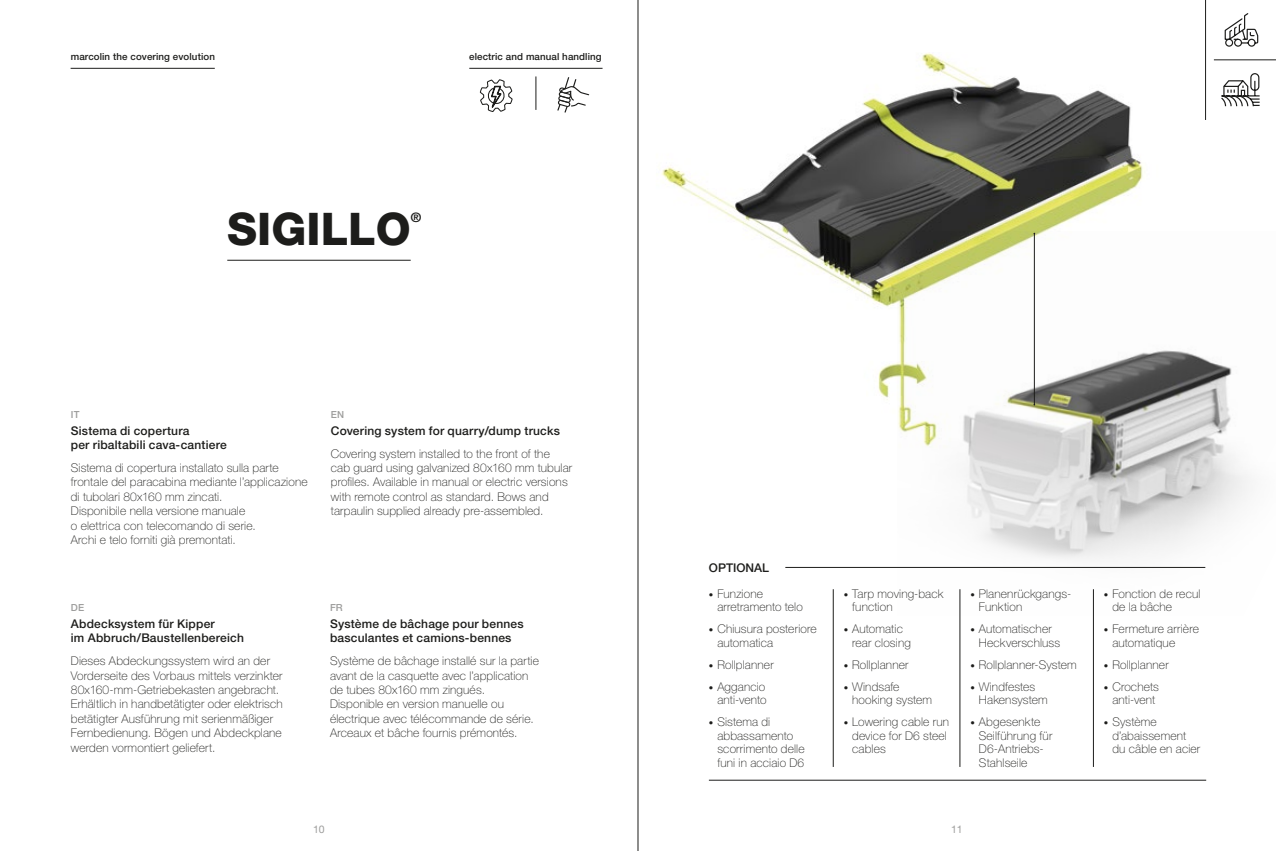
<style>
.page{position:relative;width:1276px;height:851px;background:#fff}
.page>*{position:absolute;margin:0;border:0;box-sizing:border-box;transform-origin:0 0}
.t1{font:800 45px "Helvetica Neue LT Std";color:#1d1d1b}
.t2{font:700 13.05px "Helvetica Neue LT Std";color:#1d1d1b}
.t3{font:100 12px/13.5px "Helvetica Neue LT Std";letter-spacing:.015em;color:#1d1d1b}
.t4{font:500 12px/14.4px "Helvetica Neue LT Std";letter-spacing:.015em;color:#1d1d1b}
.t5{font:10.5px "Helvetica Neue LT Std";color:#9d9d9c}
.t6{font:500 9.75px "Helvetica Neue LT Std";letter-spacing:.01em;color:#1d1d1b}
.t7{font:500 9.75px "Helvetica Neue LT Std";letter-spacing:.02em;color:#9d9d9c}
.s1{font-size:9px}
</style>
<div class="page">
<img style="left:897px;top:354px;width:354px;height:262px">
<img style="left:661px;top:53px;width:530px;height:438px">
<svg style="left:1221px;top:73px;width:39px;height:34px"></svg>
<svg style="left:1224px;top:13px;width:34px;height:34px"></svg>
<hr style="left:1214px;top:60px;width:62px;height:1px;background:#1d1d1b">
<hr style="left:785px;top:567px;width:420px;height:1px;background:#1d1d1b">
<hr style="left:709px;top:779px;width:497px;height:1px;background:#1d1d1b">
<hr style="left:1205px;top:0;width:1px;height:120px;background:#1d1d1b">
<hr style="left:833px;top:589px;width:1px;height:177px;background:#1d1d1b">
<hr style="left:959px;top:589px;width:1px;height:177px;background:#1d1d1b">
<hr style="left:1093px;top:589px;width:1px;height:177px;background:#1d1d1b">
<hr style="left:469px;top:68px;width:133px;height:1px;background:#1d1d1b">
<hr style="left:535px;top:76px;width:1px;height:34px;background:#1d1d1b">
<svg style="left:557px;top:77px;width:32px;height:36px"></svg>
<svg style="left:479px;top:67px;width:34px;height:45px"></svg>
<hr style="left:71px;top:68px;width:144px;height:1px;background:#1d1d1b">
<hr style="left:227px;top:260px;width:184px;height:1px;background:#1d1d1b">
<hr style="left:1034px;top:233px;width:1px;height:171px;background:#1d1d1b">
<hr style="left:638px;top:0;width:1px;height:850px;background:#1d1d1b">
<p class="t6" style="left:71px;top:51px;width:146px">marcolin the covering evolution</p>
<p class="t6" style="left:469px;top:51px;width:134px">electric and manual handling</p>
<h1 class="t1" style="left:227px;top:202px;width:185px">SIGILLO</h1>
<p class="t2" style="left:411px;top:210px;width:12px">®</p>
<p class="t7" style="left:71px;top:409px;width:10px">IT</p>
<p class="t4" style="left:71px;top:423px;width:157px">Sistema di copertura<br>per ribaltabili cava-cantiere</p>
<p class="t3" style="left:71px;top:460px;width:238px;line-height:14.4px">Sistema di copertura installato sulla parte frontale del paracabina mediante l’applicazione di tubolari 80x160 mm zincati.<br>Disponibile nella versione manuale<br>o elettrica con telecomando di serie.<br>Archi e telo forniti già premontati.</p>
<p class="t7" style="left:331px;top:409px;width:15px">EN</p>
<p class="t4" style="left:331px;top:423px;width:231px">Covering system for quarry/dump trucks</p>
<p class="t3" style="left:331px;top:446px;width:243px;line-height:14.4px">Covering system installed to the front of the<br>cab guard using galvanized 80x160 mm tubular profiles. Available in manual or electric versions with remote control as standard. Bows and tarpaulin supplied already pre-assembled.</p>
<p class="t7" style="left:71px;top:602px;width:15px">DE</p>
<p class="t4" style="left:71px;top:616px;width:175px">Abdecksystem für Kipper<br>im Abbruch/Baustellenbereich</p>
<p class="t3" style="left:71px;top:653px;width:213px;line-height:14.4px">Dieses Abdeckungssystem wird an der Vorderseite des Vorbaus mittels verzinkter 80x160-mm-Getriebekasten angebracht.<br>Erhältlich in handbetätigter oder elektrisch betätigter Ausführung mit serienmäßiger Fernbedienung. Bögen und Abdeckplane werden vormontiert geliefert.</p>
<p class="t7" style="left:330px;top:602px;width:14px">FR</p>
<p class="t4" style="left:330px;top:616px;width:195px">Système de bâchage pour bennes basculantes et camions-bennes</p>
<p class="t3" style="left:330px;top:653px;width:210px;line-height:14.4px">Système de bâchage installé sur la partie avant de la casquette avec l’application de tubes 80x160 mm zingués.<br>Disponible en version manuelle ou électrique avec télécommande de série.<br>Arceaux et bâche fournis prémontés.</p>
<p class="t5" style="left:313px;top:823px;width:13px">10</p>
<p class="t4" style="left:709px;top:560px;width:62px">OPTIONAL</p>
<p class="t3" style="left:717px;top:586px;width:87px;text-indent:-9px"><span class="s1">•</span> Funzione arretramento telo</p>
<p class="t3" style="left:717px;top:622px;width:101px;text-indent:-9px"><span class="s1">•</span> Chiusura posteriore automatica</p>
<p class="t3" style="left:709px;top:657px;width:66px"><span class="s1">•</span> Rollplanner</p>
<p class="t3" style="left:709px;top:679px;width:59px;text-align:right"><span class="s1">•</span> Aggancio anti-vento</p>
<p class="t3" style="left:717px;top:715px;width:89px;text-indent:-9px"><span class="s1">•</span> Sistema di abbassamento scorrimento delle funi in acciaio D6</p>
<p class="t3" style="left:852px;top:586px;width:93px;text-indent:-9px"><span class="s1">•</span> Tarp moving-back function</p>
<p class="t3" style="left:852px;top:622px;width:60px;text-indent:-9px"><span class="s1">•</span> Automatic rear closing</p>
<p class="t3" style="left:843px;top:657px;width:66px"><span class="s1">•</span> Rollplanner</p>
<p class="t3" style="left:852px;top:679px;width:81px;text-indent:-8px"><span class="s1">•</span> Windsafe hooking system</p>
<p class="t3" style="left:852px;top:715px;width:98px;text-indent:-9px"><span class="s1">•</span> Lowering cable run device for D6 steel cables</p>
<p class="t3" style="left:979px;top:586px;width:94px;text-indent:-8px"><span class="s1">•</span> Planenrückgangs-<br>Funktion</p>
<p class="t3" style="left:979px;top:622px;width:83px;text-indent:-9px"><span class="s1">•</span> Automatischer<br>Heckverschluss</p>
<p class="t3" style="left:970px;top:657px;width:108px"><span class="s1">•</span> Rollplanner-System</p>
<p class="t3" style="left:979px;top:679px;width:70px;text-indent:-9px"><span class="s1">•</span> Windfestes<br>Hakensystem</p>
<p class="t3" style="left:979px;top:715px;width:75px;text-indent:-9px"><span class="s1">•</span> Abgesenkte<br>Seilführung für<br>D6-Antriebs-<br>Stahlseile</p>
<p class="t5" style="left:951px;top:823px;width:13px">11</p>
<p class="t3" style="left:1112px;top:586px;width:90px;text-indent:-9px"><span class="s1">•</span> Fonction de recul de la bâche</p>
<p class="t3" style="left:1112px;top:622px;width:88px;text-indent:-9px"><span class="s1">•</span> Fermeture arrière automatique</p>
<p class="t3" style="left:1104px;top:657px;width:66px"><span class="s1">•</span> Rollplanner</p>
<p class="t3" style="left:1104px;top:679px;width:57px;text-align:center"><span class="s1">•</span> Crochets anti-vent</p>
<p class="t3" style="left:1112px;top:715px;width:89px;text-indent:-9px"><span class="s1">•</span> Système d’abaissement du câble en acier</p>
</div>
